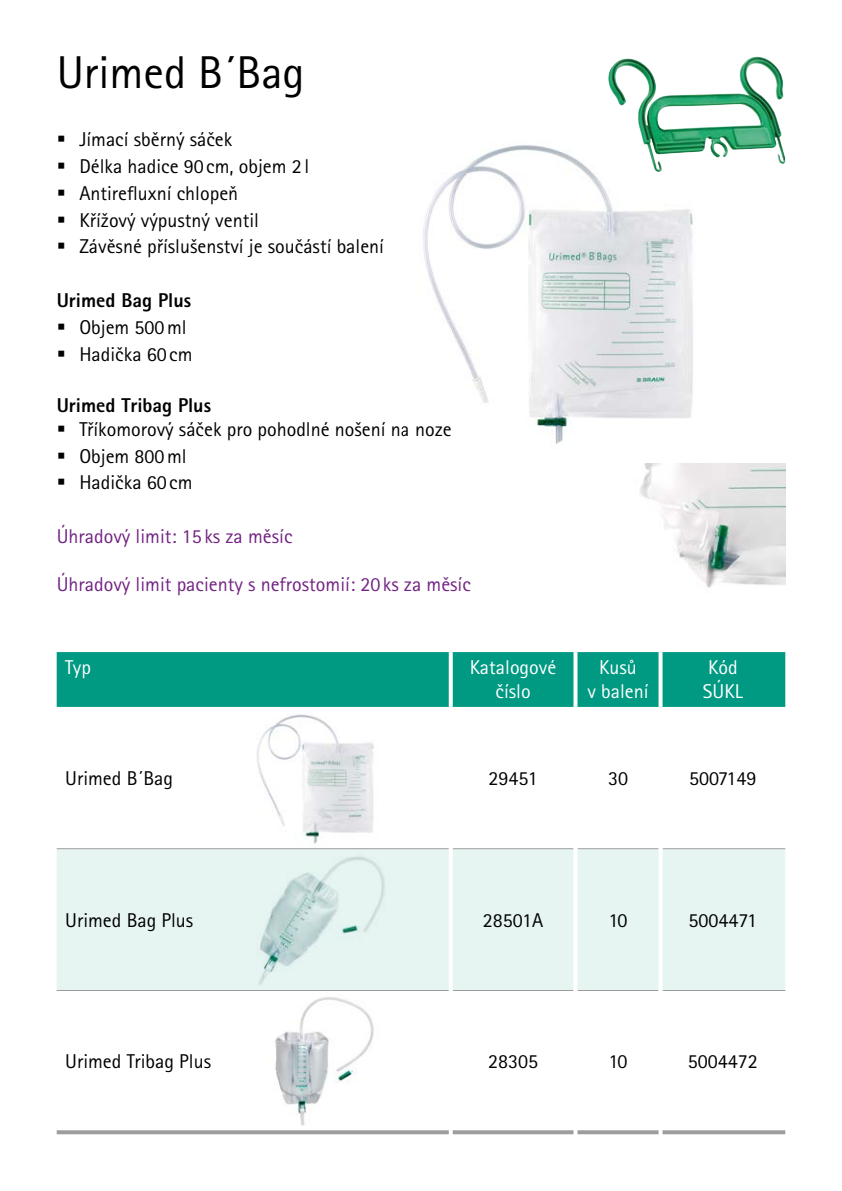
<style>
.page{position:relative;width:842px;height:1191px;background:#fff}
.page>*{position:absolute;margin:0;border:0;box-sizing:border-box;transform-origin:0 0}
.t1{font:46px "Rotis Sans Serif Pro";color:#000}
.t2{font:20px/26.8px "Rotis Sans Serif Pro";color:#000}
.t3{font:20px "Rotis Sans Serif Pro";color:#722283}
.t4{font:20px/24px "Rotis Sans Serif Pro";color:#fff;text-align:center}
.t5{font:800 20px "Rotis Sans Serif Pro";color:#000}
</style>
<div class="page">
<div style="left:57px;top:652px;width:728px;height:55px;background:#009982"></div>
<div style="left:57px;top:849px;width:728px;height:141px;background:#e6f5f2"></div>
<hr style="left:57px;top:848px;width:392px;height:1px;background:#9d9d9c">
<hr style="left:453px;top:848px;width:120px;height:1px;background:#9d9d9c">
<hr style="left:577px;top:848px;width:81px;height:1px;background:#9d9d9c">
<hr style="left:662px;top:848px;width:123px;height:1px;background:#9d9d9c">
<hr style="left:57px;top:990px;width:392px;height:1px;background:#9d9d9c">
<hr style="left:453px;top:990px;width:120px;height:1px;background:#9d9d9c">
<hr style="left:577px;top:990px;width:81px;height:1px;background:#9d9d9c">
<hr style="left:662px;top:990px;width:123px;height:1px;background:#9d9d9c">
<svg style="left:449px;top:652px;width:4px;height:55px"></svg>
<svg style="left:573px;top:652px;width:4px;height:55px"></svg>
<svg style="left:658px;top:652px;width:4px;height:55px"></svg>
<hr style="left:449px;top:848px;width:4px;height:142px;background:#fff">
<svg style="left:573px;top:848px;width:4px;height:142px"></svg>
<svg style="left:658px;top:848px;width:4px;height:142px"></svg>
<svg style="left:57px;top:1130px;width:392px;height:4px;background:#a3a3a2"></svg>
<svg style="left:453px;top:1130px;width:120px;height:4px"></svg>
<svg style="left:577px;top:1130px;width:81px;height:4px"></svg>
<svg style="left:662px;top:1130px;width:123px;height:4px"></svg>
<img style="left:257px;top:714px;width:117px;height:133px">
<img style="left:423px;top:145px;width:270px;height:300px">
<img style="left:241px;top:851px;width:155px;height:136px">
<img style="left:275px;top:997px;width:99px;height:129px">
<img style="left:608px;top:57px;width:168px;height:115px">
<img style="left:640px;top:463px;width:145px;height:125px">
<h1 class="t1" style="left:57px;top:46px;width:250px">Urimed B´Bag</h1>
<p class="t2" style="left:79px;top:126px;width:306px">Jímací sběrný sáček<br>Délka hadice 90cm, objem 2 l<br>Antirefluxní chlopeň<br>Křížový výpustný ventil<br>Závěsné příslušenství je součástí balení</p>
<p class="t5" style="left:57px;top:288px;width:136px">Urimed Bag Plus</p>
<p class="t2" style="left:79px;top:314px;width:115px">Objem 500ml<br>Hadička 60 cm</p>
<p class="t5" style="left:57px;top:392px;width:156px">Urimed Tribag Plus</p>
<p class="t2" style="left:79px;top:416px;width:374px">Tříkomorový sáček pro pohodlné nošení na noze<br>Objem 800ml<br>Hadička 60cm</p>
<p class="t3" style="left:57px;top:524px;width:237px">Úhradový limit: 15ks za měsíc</p>
<p class="t3" style="left:57px;top:572px;width:416px">Úhradový limit pacienty s nefrostomií: 20ks za měsíc</p>
<p class="t4" style="left:65px;top:656px;width:27px">Typ</p>
<p class="t4" style="left:470px;top:656px;width:88px">Katalogové číslo</p>
<p class="t4" style="left:587px;top:656px;width:63px">Kusů<br>v balení</p>
<p class="t4" style="left:703px;top:656px;width:41px;text-align:left">Kód<br>SÚKL</p>
<p class="t2" style="left:65px;top:764px;width:109px">Urimed B´Bag</p>
<p class="t2" style="left:488px;top:764px;width:51px">29451</p>
<p class="t2" style="left:608px;top:764px;width:21px">30</p>
<p class="t2" style="left:689px;top:764px;width:69px">5007149</p>
<p class="t2" style="left:65px;top:906px;width:130px">Urimed Bag Plus</p>
<p class="t2" style="left:483px;top:906px;width:62px">28501A</p>
<p class="t2" style="left:608px;top:906px;width:21px">10</p>
<p class="t2" style="left:689px;top:906px;width:70px">5004471</p>
<p class="t2" style="left:65px;top:1048px;width:147px">Urimed Tribag Plus</p>
<p class="t2" style="left:488px;top:1048px;width:51px">28305</p>
<p class="t2" style="left:608px;top:1048px;width:21px">10</p>
<p class="t2" style="left:688px;top:1048px;width:71px">5004472</p>
</div>
